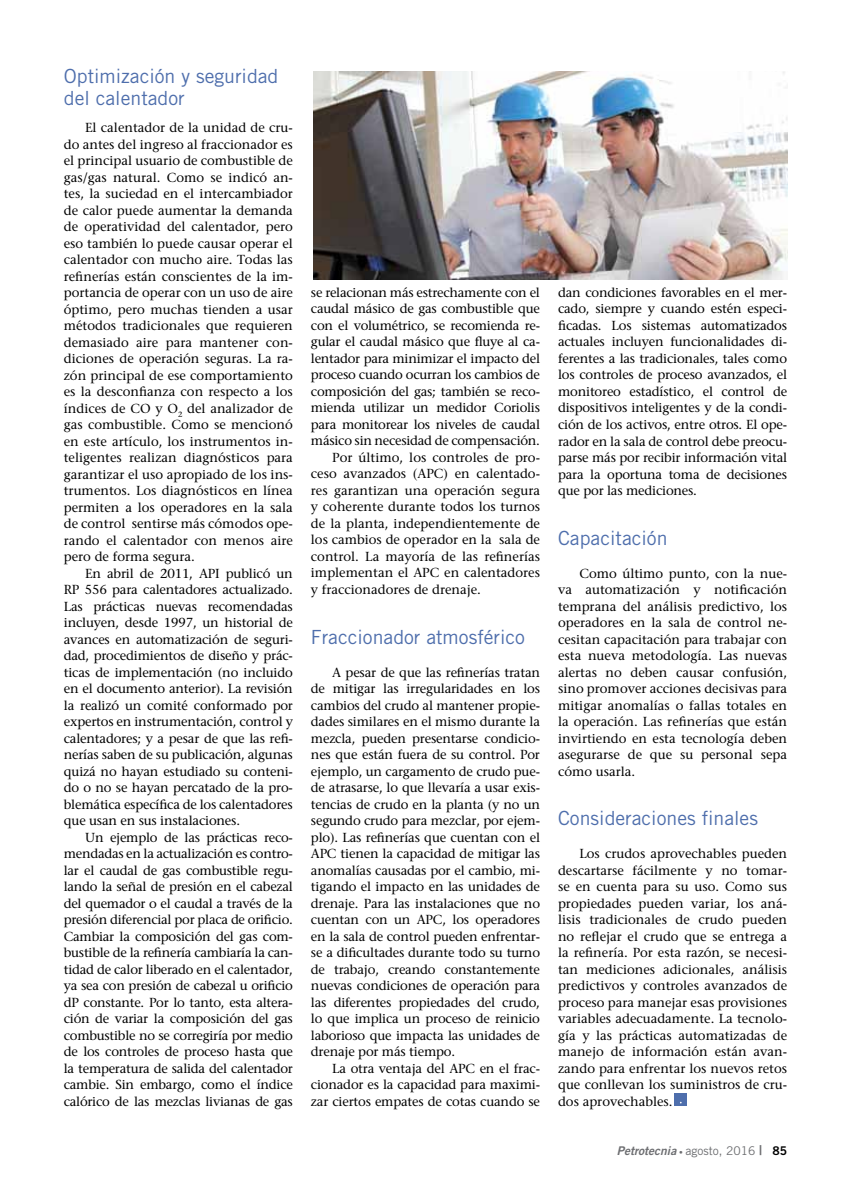
<style>
.page{position:relative;width:851px;height:1191px;background:#fff}
.page>*{position:absolute;margin:0;border:0;box-sizing:border-box;transform-origin:0 0}
.t1{font:19.5px/22.5px "Trade Gothic";color:#4e6eac}
.t2{font:13.05px/16.5px "Stone Serif";letter-spacing:-.015em;color:#000;text-align:justify}
.t3{font:italic 12px "Trade Gothic Bold Two";color:#6d6e71}
.s1{font-style:normal;font-size:7.5px}
.s2{font-family:"Trade Gothic";font-style:normal}
.s3{font-style:normal;font-size:13.5px}
.s4{font-style:normal;color:#000}
</style>
<div class="page">
<img style="left:313px;top:71px;width:474px;height:209px">
<div style="left:674px;top:1093px;width:13px;height:13px;background:#4e6eac"></div>
<h1 class="t1" style="left:64px;top:64px;width:216px">Optimización y seguridad del calentador</h1>
<p class="t2" style="left:64px;top:119px;width:230px;text-indent:21px">El calentador de la unidad de cru&shy;do antes del ingreso al fraccionador es el principal usuario de combustible de gas/gas natural. Como se indicó an&shy;tes, la suciedad en el intercambiador de calor puede aumentar la demanda de operatividad del calentador, pero eso también lo puede causar operar el calentador con mucho aire. Todas las refinerías están conscientes de la im&shy;portancia de operar con un uso de aire óptimo, pero muchas tienden a usar métodos tradicionales que requieren demasiado aire para mantener con&shy;diciones de operación seguras. La ra&shy;zón principal de ese comportamiento es la desconfianza con respecto a los índices de CO y O<sub>2</sub> del analizador de gas combustible. Como se mencionó en este artículo, los instrumentos in&shy;teligentes realizan diagnósticos para garantizar el uso apropiado de los ins&shy;trumentos. Los diagnósticos en línea permiten a los operadores en la sala de control sentirse más cómodos ope&shy;rando el calentador con menos aire pero de forma segura.</p>
<p class="t2" style="left:64px;top:565px;width:230px;text-indent:21px">En abril de 2011, API publicó un RP 556 para calentadores actualizado.<br>Las prácticas nuevas recomendadas incluyen, desde 1997, un historial de avances en automatización de seguri&shy;dad, procedimientos de diseño y prác&shy;ticas de implementación (no incluido en el documento anterior). La revisión la realizó un comité conformado por expertos en instrumentación, control y calentadores; y a pesar de que las refi&shy;nerías saben de su publicación, algunas quizá no hayan estudiado su conteni&shy;do o no se hayan percatado de la pro&shy;blemática específica de los calentadores que usan en sus instalaciones.</p>
<p class="t2" style="left:64px;top:828px;width:230px;text-indent:21px">Un ejemplo de las prácticas reco&shy;mendadas en la actualización es contro&shy;lar el caudal de gas combustible regu&shy;lando la señal de presión en el cabezal del quemador o el caudal a través de la presión diferencial por placa de orificio.<br>Cambiar la composición del gas com&shy;bustible de la refinería cambiaría la can&shy;tidad de calor liberado en el calentador, ya sea con presión de cabezal u orificio dP constante. Por lo tanto, esta altera&shy;ción de variar la composición del gas combustible no se corregiría por medio de los controles de proceso hasta que la temperatura de salida del calentador cambie. Sin embargo, como el índice calórico de las mezclas livianas de gas</p>
<p class="t2" style="left:311px;top:284px;width:230px">se relacionan más estrechamente con el</p>
<p class="t2" style="left:311px;top:300px;width:230px">caudal másico de gas combustible que</p>
<p class="t2" style="left:311px;top:317px;width:230px">con el volumétrico, se recomienda re-</p>
<p class="t2" style="left:311px;top:333px;width:230px">gular el caudal másico que fluye al ca-</p>
<p class="t2" style="left:311px;top:350px;width:230px">lentador para minimizar el impacto del</p>
<p class="t2" style="left:311px;top:366px;width:230px">proceso cuando ocurran los cambios de</p>
<p class="t2" style="left:311px;top:383px;width:230px">composición del gas; también se reco-</p>
<p class="t2" style="left:311px;top:399px;width:230px">mienda utilizar un medidor Coriolis</p>
<p class="t2" style="left:311px;top:416px;width:230px">para monitorear los niveles de caudal</p>
<p class="t2" style="left:311px;top:432px;width:230px">másico sin necesidad de compensación.</p>
<p class="t2" style="left:332px;top:449px;width:209px">Por último, los controles de pro-</p>
<p class="t2" style="left:311px;top:465px;width:230px">ceso avanzados (APC) en calentado-</p>
<p class="t2" style="left:311px;top:482px;width:230px">res garantizan una operación segura</p>
<p class="t2" style="left:311px;top:498px;width:230px">y coherente durante todos los turnos</p>
<p class="t2" style="left:311px;top:515px;width:230px">de la planta, independientemente de</p>
<p class="t2" style="left:311px;top:531px;width:230px">los cambios de operador en la sala de</p>
<p class="t2" style="left:311px;top:548px;width:230px">control. La mayoría de las refinerías</p>
<p class="t2" style="left:311px;top:564px;width:230px">implementan el APC en calentadores</p>
<p class="t2" style="left:311px;top:581px;width:172px">y fraccionadores de drenaje.</p>
<h1 class="t1" style="left:311px;top:625px;width:215px">Fraccionador atmosférico</h1>
<p class="t2" style="left:311px;top:664px;width:230px;text-indent:21px">A pesar de que las refinerías tratan de mitigar las irregularidades en los cambios del crudo al mantener propie&shy;dades similares en el mismo durante la mezcla, pueden presentarse condicio&shy;nes que están fuera de su control. Por ejemplo, un cargamento de crudo pue&shy;de atrasarse, lo que llevaría a usar exis&shy;tencias de crudo en la planta (y no un segundo crudo para mezclar, por ejem&shy;plo). Las refinerías que cuentan con el APC tienen la capacidad de mitigar las anomalías causadas por el cambio, mi&shy;tigando el impacto en las unidades de drenaje. Para las instalaciones que no cuentan con un APC, los operadores en la sala de control pueden enfrentar&shy;se a dificultades durante todo su turno de trabajo, creando constantemente nuevas condiciones de operación para las diferentes propiedades del crudo, lo que implica un proceso de reinicio laborioso que impacta las unidades de drenaje por más tiempo.</p>
<p class="t2" style="left:311px;top:1059px;width:230px;text-indent:21px">La otra ventaja del APC en el frac&shy;cionador es la capacidad para maximi&shy;zar ciertos empates de cotas cuando se</p>
<p class="t2" style="left:558px;top:284px;width:230px">dan condiciones favorables en el mer&shy;cado, siempre y cuando estén especi&shy;ficadas. Los sistemas automatizados actuales incluyen funcionalidades di&shy;ferentes a las tradicionales, tales como los controles de proceso avanzados, el monitoreo estadístico, el control de dispositivos inteligentes y de la condi&shy;ción de los activos, entre otros. El ope&shy;rador en la sala de control debe preocu&shy;parse más por recibir información vital para la oportuna toma de decisiones que por las mediciones.</p>
<h1 class="t1" style="left:558px;top:526px;width:111px">Capacitación</h1>
<p class="t2" style="left:558px;top:565px;width:230px;text-indent:21px">Como último punto, con la nue&shy;va automatización y notificación temprana del análisis predictivo, los operadores en la sala de control ne&shy;cesitan capacitación para trabajar con esta nueva metodología. Las nuevas alertas no deben causar confusión, sino promover acciones decisivas para mitigar anomalías o fallas totales en la operación. Las refinerías que están invirtiendo en esta tecnología deben asegurarse de que su personal sepa cómo usarla.</p>
<h1 class="t1" style="left:558px;top:807px;width:201px">Consideraciones finales</h1>
<p class="t2" style="left:558px;top:845px;width:230px;text-indent:21px">Los crudos aprovechables pueden descartarse fácilmente y no tomar&shy;se en cuenta para su uso. Como sus propiedades pueden variar, los aná&shy;lisis tradicionales de crudo pueden no reflejar el crudo que se entrega a la refinería. Por esta razón, se necesi&shy;tan mediciones adicionales, análisis predictivos y controles avanzados de proceso para manejar esas provisiones variables adecuadamente. La tecnolo&shy;gía y las prácticas automatizadas de manejo de información están avan&shy;zando para enfrentar los nuevos retos que conllevan los suministros de cru&shy;dos aprovechables.</p>
<p class="t3" style="left:617px;top:1143px;width:172px">Petrotecnia <span class="s1">•</span> <span class="s2">agosto, 2016</span> <span class="s3">|</span> <span class="s4">85</span></p>
</div>
